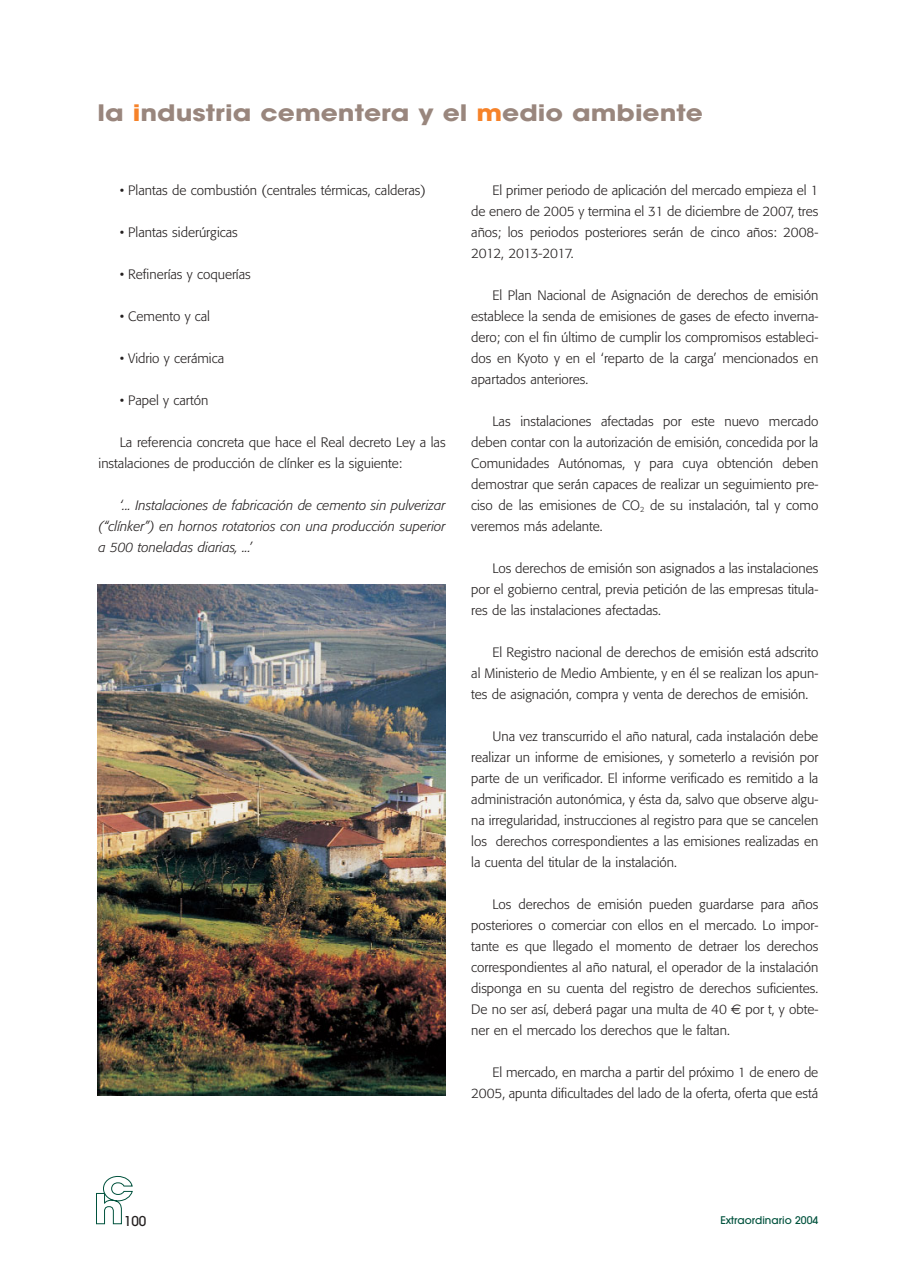
<style>
.page{position:relative;width:918px;height:1287px;background:#fff}
.page>*{position:absolute;margin:0;border:0;box-sizing:border-box;transform-origin:0 0}
.t1{font:700 22.5px "Avant Garde";color:#99867d;scale:1.18 1}
.t2{font:300 13.5px/21px "Formata";color:#231f1f;text-align:justify}
.t3{font:italic 300 13.5px/21px "Formata";color:#231f1f;text-align:justify}
.t4{font:500 13.5px "Avant Garde";color:#231f1f}
.t5{font:500 10.5px "Avant Garde";color:#00523d}
.s1{color:#f68229}
.s2{font-family:"Euro";font-weight:400}
</style>
<div class="page">
<svg style="left:96px;top:1176px;width:37px;height:49px"></svg>
<img style="left:98px;top:584px;width:348px;height:511px">
<h1 class="t1" style="left:98px;top:105px;width:515px">la <span class="s1">i</span>ndustria cementera y el <span class="s1">m</span>edio ambiente</h1>
<p class="t2" style="left:120px;top:181px;width:308px">• Plantas de combustión (centrales térmicas, calderas)</p>
<p class="t2" style="left:120px;top:223px;width:120px">• Plantas siderúrgicas</p>
<p class="t2" style="left:120px;top:265px;width:133px">• Refinerías y coquerías</p>
<p class="t2" style="left:120px;top:307px;width:92px">• Cemento y cal</p>
<p class="t2" style="left:120px;top:349px;width:106px">• Vidrio y cerámica</p>
<p class="t2" style="left:120px;top:391px;width:90px">• Papel y cartón</p>
<p class="t2" style="left:99px;top:433px;width:349px;text-indent:21px">La referencia concreta que hace el Real decreto Ley a las instalaciones de producción de clínker es la siguiente:</p>
<p class="t3" style="left:99px;top:496px;width:349px;text-indent:21px">‘... Instalaciones de fabricación de cemento sin pulverizar (“clínker”) en hornos rotatorios con una producción superior a 500 toneladas diarias, ...’</p>
<p class="t2" style="left:471px;top:181px;width:349px;text-indent:21px">El primer periodo de aplicación del mercado empieza el 1 de enero de 2005 y termina el 31 de diciembre de 2007, tres años; los periodos posteriores serán de cinco años: 2008- 2012, 2013-2017.</p>
<p class="t2" style="left:471px;top:286px;width:349px;text-indent:21px">El Plan Nacional de Asignación de derechos de emisión establece la senda de emisiones de gases de efecto inverna&shy;dero; con el fin último de cumplir los compromisos estableci&shy;dos en Kyoto y en el ‘reparto de la carga’ mencionados en apartados anteriores.</p>
<p class="t2" style="left:471px;top:412px;width:349px;text-indent:21px">Las instalaciones afectadas por este nuevo mercado deben contar con la autorización de emisión, concedida por la Comunidades Autónomas, y para cuya obtención deben demostrar que serán capaces de realizar un seguimiento pre&shy;ciso de las emisiones de CO<sub>2</sub> de su instalación, tal y como veremos más adelante.</p>
<p class="t2" style="left:471px;top:559px;width:349px;text-indent:21px">Los derechos de emisión son asignados a las instalaciones por el gobierno central, previa petición de las empresas titula&shy;res de las instalaciones afectadas.</p>
<p class="t2" style="left:471px;top:643px;width:349px;text-indent:21px">El Registro nacional de derechos de emisión está adscrito al Ministerio de Medio Ambiente, y en él se realizan los apun&shy;tes de asignación, compra y venta de derechos de emisión.</p>
<p class="t2" style="left:471px;top:727px;width:349px;text-indent:21px">Una vez transcurrido el año natural, cada instalación debe realizar un informe de emisiones, y someterlo a revisión por parte de un verificador. El informe verificado es remitido a la administración autonómica, y ésta da, salvo que observe algu&shy;na irregularidad, instrucciones al registro para que se cancelen los derechos correspondientes a las emisiones realizadas en la cuenta del titular de la instalación.</p>
<p class="t2" style="left:471px;top:895px;width:349px;text-indent:21px">Los derechos de emisión pueden guardarse para años posteriores o comerciar con ellos en el mercado. Lo impor&shy;tante es que llegado el momento de detraer los derechos correspondientes al año natural, el operador de la instalación disponga en su cuenta del registro de derechos suficientes.<br>De no ser así, deberá pagar una multa de 40 <span class="s2">e</span> por t, y obte&shy;ner en el mercado los derechos que le faltan.</p>
<p class="t2" style="left:471px;top:1063px;width:349px;text-align:right">El mercado, en marcha a partir del próximo 1 de enero de<br>2005, apunta dificultades del lado de la oferta, oferta que está</p>
<p class="t4" style="left:124px;top:1216px;width:24px">100</p>
<p class="t5" style="left:720px;top:1216px;width:100px">Extraordinario 2004</p>
</div>
